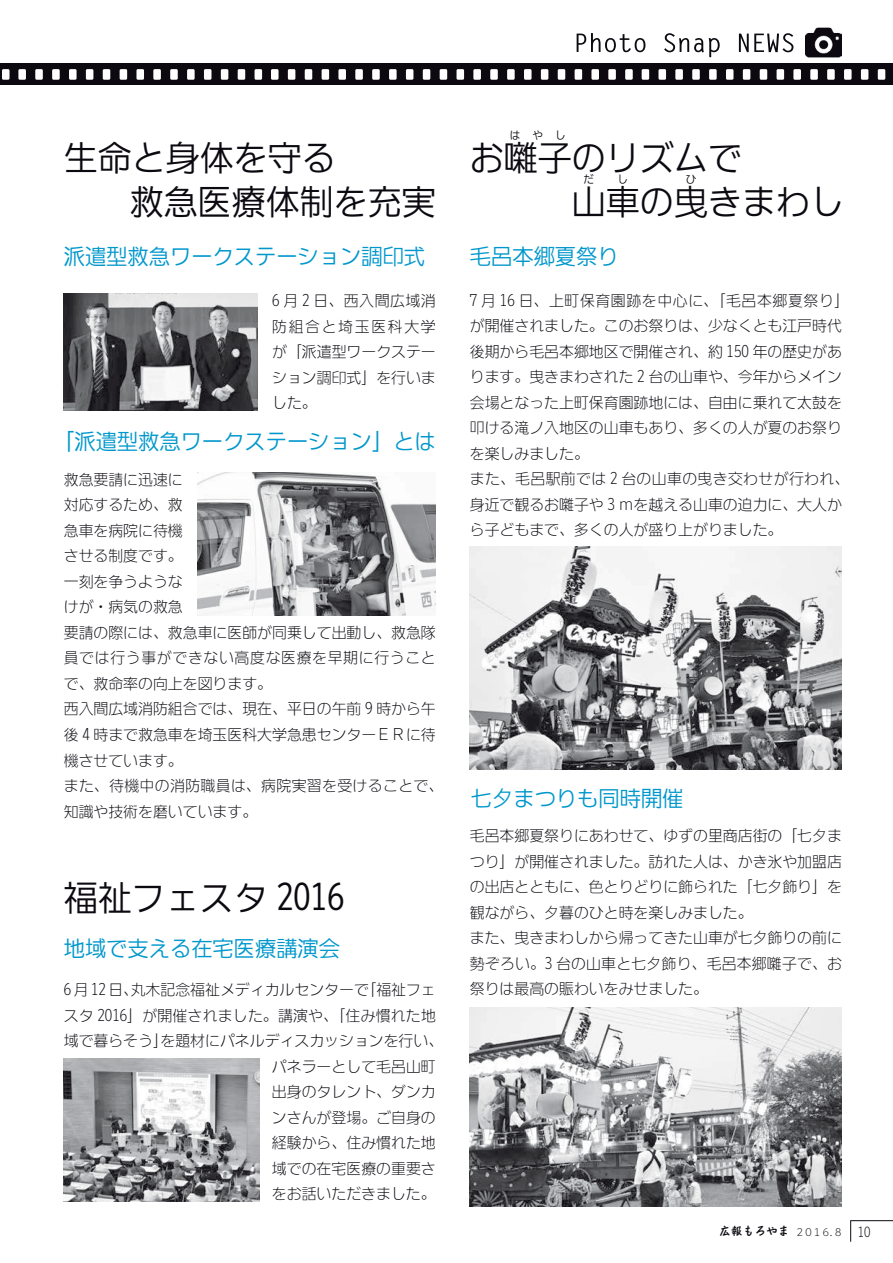
<style>
.page{position:relative;width:893px;height:1263px;background:#fff}
.page>*{position:absolute;margin:0;border:0;box-sizing:border-box;transform-origin:0 0}
.t1{font:34.05px/44.4px "DFUD Gothic W4 WIN RKSJ H";color:#0c0910}
.t2{font:21.3px "DFUD Gothic W4 WIN RKSJ H";color:#0097cc}
.t3{font:14.85px/25.5px "DFUD Gothic W2 WIN RKSJ H";color:#0c0910}
.t4{font:11.7px "DF Kaku Pop W5 WIN RKSJ H";color:#0c0910}
.t5{font:10.65px "DFUD Gothic W4 WIN RKSJ H";color:#0c0910}
.s1{font-family:"DFUD Gothic W2 WIN RKSJ H";font-size:9.6px}
.s2{font-family:"DFUD Gothic W2 WIN RKSJ H";font-size:12.75px}
</style>
<div class="page">
<svg style="left:850px;top:1221px;width:1px;height:21px"></svg>
<hr style="left:850px;top:1220px;width:43px;height:1px;background:#0c0910">
<div style="left:0;top:64px;width:893px;height:21px;background:#0c0910"></div>
<div style="left:743px;top:69px;width:7px;height:11px;background:#fff;border-radius:2px"></div>
<div style="left:726px;top:69px;width:7px;height:11px;background:#fff;border-radius:2px"></div>
<div style="left:709px;top:69px;width:8px;height:11px;background:#fff;border-radius:2px"></div>
<div style="left:692px;top:69px;width:8px;height:11px;background:#fff;border-radius:2px"></div>
<div style="left:675px;top:69px;width:8px;height:11px;background:#fff;border-radius:2px"></div>
<div style="left:658px;top:69px;width:8px;height:11px;background:#fff;border-radius:2px"></div>
<div style="left:642px;top:69px;width:7px;height:11px;background:#fff;border-radius:2px"></div>
<div style="left:760px;top:69px;width:7px;height:11px;background:#fff;border-radius:2px"></div>
<div style="left:777px;top:69px;width:7px;height:11px;background:#fff;border-radius:2px"></div>
<div style="left:793px;top:69px;width:8px;height:11px;background:#fff;border-radius:2px"></div>
<div style="left:810px;top:69px;width:8px;height:11px;background:#fff;border-radius:2px"></div>
<div style="left:827px;top:69px;width:8px;height:11px;background:#fff;border-radius:2px"></div>
<div style="left:844px;top:69px;width:8px;height:11px;background:#fff;border-radius:2px"></div>
<div style="left:861px;top:69px;width:7px;height:11px;background:#fff;border-radius:2px"></div>
<div style="left:878px;top:69px;width:7px;height:11px;background:#fff;border-radius:2px"></div>
<div style="left:524px;top:69px;width:7px;height:11px;background:#fff;border-radius:2px"></div>
<div style="left:541px;top:69px;width:7px;height:11px;background:#fff;border-radius:2px"></div>
<div style="left:558px;top:69px;width:7px;height:11px;background:#fff;border-radius:2px"></div>
<div style="left:575px;top:69px;width:7px;height:11px;background:#fff;border-radius:2px"></div>
<div style="left:591px;top:69px;width:8px;height:11px;background:#fff;border-radius:2px"></div>
<div style="left:608px;top:69px;width:8px;height:11px;background:#fff;border-radius:2px"></div>
<div style="left:625px;top:69px;width:8px;height:11px;background:#fff;border-radius:2px"></div>
<div style="left:372px;top:69px;width:8px;height:11px;background:#fff;border-radius:2px"></div>
<div style="left:355px;top:69px;width:8px;height:11px;background:#fff;border-radius:2px"></div>
<div style="left:338px;top:69px;width:8px;height:11px;background:#fff;border-radius:2px"></div>
<div style="left:322px;top:69px;width:7px;height:11px;background:#fff;border-radius:2px"></div>
<div style="left:305px;top:69px;width:7px;height:11px;background:#fff;border-radius:2px"></div>
<div style="left:288px;top:69px;width:7px;height:11px;background:#fff;border-radius:2px"></div>
<div style="left:271px;top:69px;width:8px;height:11px;background:#fff;border-radius:2px"></div>
<div style="left:389px;top:69px;width:8px;height:11px;background:#fff;border-radius:2px"></div>
<div style="left:406px;top:69px;width:7px;height:11px;background:#fff;border-radius:2px"></div>
<div style="left:423px;top:69px;width:7px;height:11px;background:#fff;border-radius:2px"></div>
<div style="left:440px;top:69px;width:7px;height:11px;background:#fff;border-radius:2px"></div>
<div style="left:456px;top:69px;width:8px;height:11px;background:#fff;border-radius:2px"></div>
<div style="left:473px;top:69px;width:8px;height:11px;background:#fff;border-radius:2px"></div>
<div style="left:490px;top:69px;width:8px;height:11px;background:#fff;border-radius:2px"></div>
<div style="left:507px;top:69px;width:8px;height:11px;background:#fff;border-radius:2px"></div>
<div style="left:120px;top:69px;width:7px;height:11px;background:#fff;border-radius:2px"></div>
<div style="left:103px;top:69px;width:7px;height:11px;background:#fff;border-radius:2px"></div>
<div style="left:86px;top:69px;width:7px;height:11px;background:#fff;border-radius:2px"></div>
<div style="left:69px;top:69px;width:8px;height:11px;background:#fff;border-radius:2px"></div>
<div style="left:52px;top:69px;width:8px;height:11px;background:#fff;border-radius:2px"></div>
<div style="left:35px;top:69px;width:8px;height:11px;background:#fff;border-radius:2px"></div>
<div style="left:18px;top:69px;width:8px;height:11px;background:#fff;border-radius:2px"></div>
<div style="left:136px;top:69px;width:8px;height:11px;background:#fff;border-radius:2px"></div>
<div style="left:153px;top:69px;width:8px;height:11px;background:#fff;border-radius:2px"></div>
<div style="left:170px;top:69px;width:8px;height:11px;background:#fff;border-radius:2px"></div>
<div style="left:187px;top:69px;width:8px;height:11px;background:#fff;border-radius:2px"></div>
<div style="left:204px;top:69px;width:7px;height:11px;background:#fff;border-radius:2px"></div>
<div style="left:221px;top:69px;width:7px;height:11px;background:#fff;border-radius:2px"></div>
<div style="left:238px;top:69px;width:7px;height:11px;background:#fff;border-radius:2px"></div>
<div style="left:255px;top:69px;width:7px;height:11px;background:#fff;border-radius:2px"></div>
<div style="left:2px;top:69px;width:8px;height:11px;background:#fff;border-radius:2px"></div>
<img style="left:806px;top:27px;width:36px;height:30px">
<svg style="left:577px;top:33px;width:216px;height:24px"></svg>
<img style="left:198px;top:472px;width:238px;height:143px">
<img style="left:64px;top:293px;width:193px;height:117px">
<img style="left:64px;top:1059px;width:195px;height:142px">
<img style="left:470px;top:546px;width:372px;height:224px">
<img style="left:470px;top:1008px;width:372px;height:198px">
<p class="t1" style="left:130px;top:134px;width:308px;text-indent:-66px">生命と身体を守る<br>救急医療体制を充実</p>
<p class="t2" style="left:64px;top:242px;width:363px">派遣型救急ワークステーション調印式</p>
<p class="t3" style="left:272px;top:288px;width:165px;text-align:justify">6 月 2 日、西入間広域消防組合と埼玉医科大学が「派遣型ワークステーション調印式」を行いました。</p>
<p class="t2" style="left:53px;top:427px;width:384px">「派遣型救急ワークステーション」とは</p>
<p class="t3" style="left:64px;top:466px;width:381px">救急要請に迅速に<br>対応するため、救<br>急車を病院に待機<br>させる制度です。<br>一刻を争うような<br>けが・病気の救急<br>要請の際には、救急車に医師が同乗して出動し、救急隊員では行う事ができない高度な医療を早期に行うことで、救命率の向上を図ります。<br>西入間広域消防組合では、現在、平日の午前 9 時から午後 4 時まで救急車を埼玉医科大学急患センターＥＲに待機させています。<br>また、待機中の消防職員は、病院実習を受けることで、知識や技術を磨いています。</p>
<p class="t1" style="left:64px;top:874px;width:282px">福祉フェスタ 2016</p>
<p class="t2" style="left:64px;top:934px;width:278px">地域で支える在宅医療講演会</p>
<p class="t3" style="left:64px;top:977px;width:374px">6 月 12 日、丸木記念福祉メディカルセンターで「福祉フェ</p>
<p class="t3" style="left:64px;top:1002px;width:374px">スタ 2016」が開催されました。講演や、「住み慣れた地</p>
<p class="t3" style="left:64px;top:1028px;width:381px">域で暮らそう」を題材にパネルディスカッションを行い、</p>
<p class="t3" style="left:272px;top:1053px;width:165px">パネラーとして毛呂山町</p>
<p class="t3" style="left:272px;top:1079px;width:165px">出身のタレント、ダンカ</p>
<p class="t3" style="left:272px;top:1104px;width:165px">ンさんが登場。ご自身の</p>
<p class="t3" style="left:272px;top:1130px;width:165px">経験から、住み慣れた地</p>
<p class="t3" style="left:272px;top:1155px;width:165px">域での在宅医療の重要さ</p>
<p class="t3" style="left:272px;top:1181px;width:165px">をお話いただきました。</p>
<p class="t5" style="left:510px;top:128px;width:57px">はやし</p>
<p class="t1" style="left:470px;top:134px;width:274px">お囃子のリズムで</p>
<p class="t5" style="left:584px;top:172px;width:12px">だ</p>
<p class="t5" style="left:618px;top:172px;width:12px">し</p>
<p class="t5" style="left:686px;top:172px;width:12px">ひ</p>
<p class="t1" style="left:572px;top:179px;width:274px">山車の曳きまわし</p>
<p class="t2" style="left:470px;top:242px;width:150px">毛呂本郷夏祭り</p>
<p class="t3" style="left:470px;top:287px;width:381px">7 月 16 日、上町保育園跡を中心に、「毛呂本郷夏祭り」が開催されました。このお祭りは、少なくとも江戸時代後期から毛呂本郷地区で開催され、約 150 年の歴史があります。曳きまわされた 2 台の山車や、今年からメイン会場となった上町保育園跡地には、自由に乗れて太鼓を叩ける滝ノ入地区の山車もあり、多くの人が夏のお祭りを楽しみました。<br>また、毛呂駅前では 2 台の山車の曳き交わせが行われ、身近で観るお囃子や 3 ｍを越える山車の迫力に、大人から子どもまで、多くの人が盛り上がりました。</p>
<p class="t2" style="left:471px;top:784px;width:214px">七夕まつりも同時開催</p>
<p class="t3" style="left:470px;top:823px;width:374px">毛呂本郷夏祭りにあわせて、ゆずの里商店街の「七夕まつり」が開催されました。訪れた人は、かき氷や加盟店の出店とともに、色とりどりに飾られた「七夕飾り」を観ながら、夕暮のひと時を楽しみました。<br>また、曳きまわしから帰ってきた山車が七夕飾りの前に勢ぞろい。3 台の山車と七夕飾り、毛呂本郷囃子で、お祭りは最高の賑わいをみせました。</p>
<p class="t4" style="left:719px;top:1225px;width:153px">広報もろやま <span class="s1">２０１６．８</span> <span class="s2">10</span></p>
</div>
